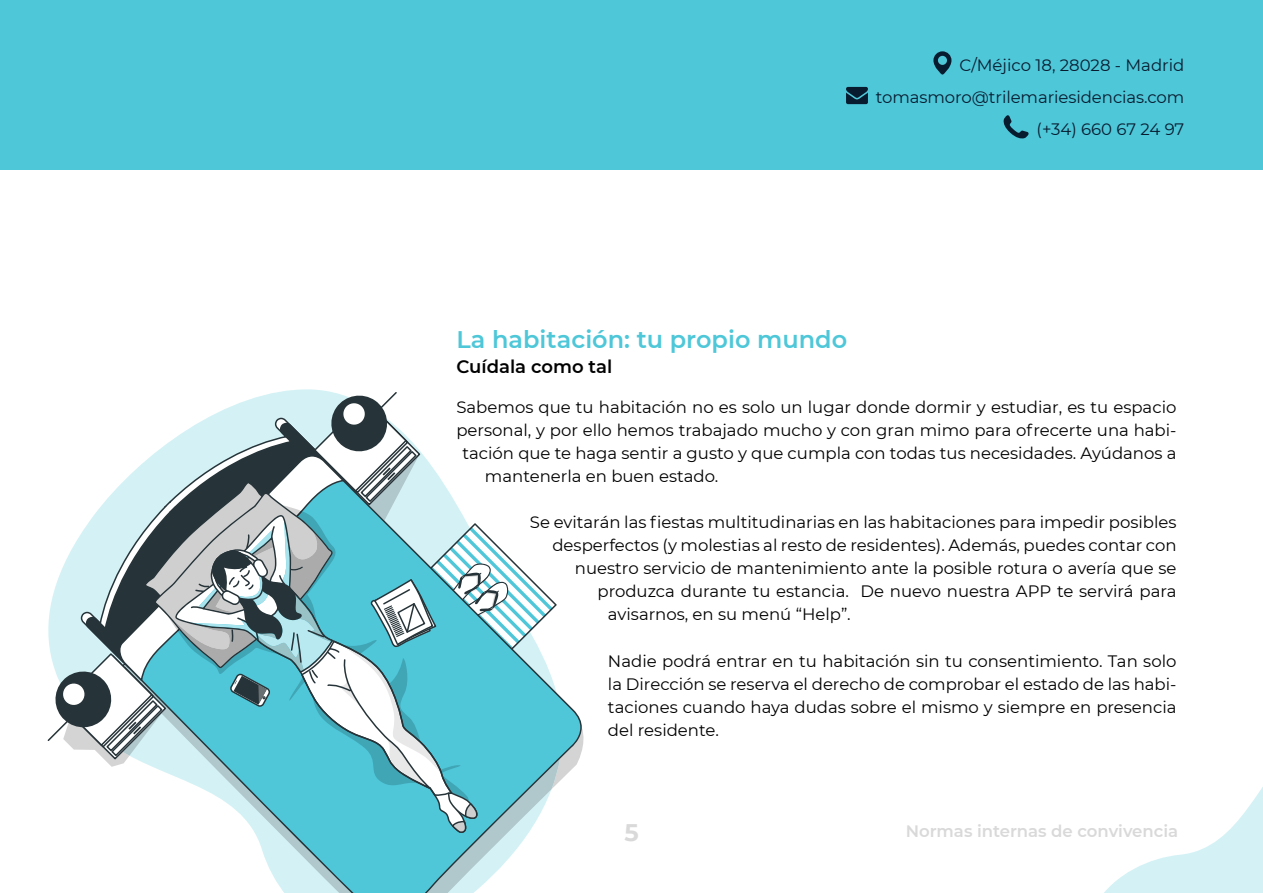
<style>
.page{position:relative;width:1263px;height:893px;background:#fff}
.page>*{position:absolute;margin:0;border:0;box-sizing:border-box;transform-origin:0 0}
.t1{font:600 24px "Montserrat";color:#4ec7d8}
.t2{font:700 24px "Montserrat";color:#d9d9d9}
.t3{font:600 18px "Montserrat";color:#000}
.t4{font:16.5px/23.1px "Montserrat";color:#000;text-align:justify}
.t5{font:16.5px "Montserrat";letter-spacing:-.005em;color:#081c30}
.t6{font:600 16.5px "Montserrat";color:#d9d9d9}
</style>
<div class="page">
<div style="left:0;top:0;width:1263px;height:170px;background:#4ec7d8"></div>
<svg style="left:1003px;top:115px;width:26px;height:24px"></svg>
<svg style="left:933px;top:51px;width:18px;height:24px"></svg>
<svg style="left:846px;top:87px;width:22px;height:17px"></svg>
<svg style="left:255px;top:693px;width:327px;height:200px"></svg>
<svg style="left:52px;top:392px;width:505px;height:441px"></svg>
<svg style="left:253px;top:558px;width:200px;height:238px"></svg>
<svg style="left:1104px;top:787px;width:159px;height:106px"></svg>
<p class="t5" style="left:959px;top:54px;width:226px">C/Méjico 18, 28028 - Madrid</p>
<p class="t5" style="left:876px;top:86px;width:310px">tomasmoro@trilemariesidencias.com</p>
<h1 class="t1" style="left:456px;top:323px;width:392px">La habitación: tu propio mundo</h1>
<p class="t3" style="left:456px;top:354px;width:157px">Cuídala como tal</p>
<p class="t5" style="left:1036px;top:118px;width:149px">(+34) 660 67 24 97</p>
<p class="t4" style="left:456px;top:394px;width:721px">Sabemos que tu habitación no es solo un lugar donde dormir y estudiar, es tu espacio</p>
<p class="t4" style="left:456px;top:418px;width:722px">personal, y por ello hemos trabajado mucho y con gran mimo para ofrecerte una habi-</p>
<p class="t4" style="left:462px;top:441px;width:715px">tación que te haga sentir a gusto y que cumpla con todas tus necesidades. Ayúdanos a</p>
<p class="t4" style="left:485px;top:464px;width:235px">mantenerla en buen estado.</p>
<p class="t4" style="left:530px;top:510px;width:648px">Se evitarán las fiestas multitudinarias en las habitaciones para impedir posibles</p>
<p class="t4" style="left:552px;top:533px;width:625px">desperfectos (y molestias al resto de residentes). Además, puedes contar con</p>
<p class="t4" style="left:575px;top:556px;width:603px">nuestro servicio de mantenimiento ante la posible rotura o avería que se</p>
<p class="t4" style="left:597px;top:579px;width:581px">produzca durante tu estancia. De nuevo nuestra APP te servirá para</p>
<p class="t4" style="left:608px;top:602px;width:244px">avisarnos, en su menú “Help”.</p>
<p class="t4" style="left:608px;top:649px;width:570px">Nadie podrá entrar en tu habitación sin tu consentimiento. Tan solo la Dirección se reserva el derecho de comprobar el estado de las habi&shy;taciones cuando haya dudas sobre el mismo y siempre en presencia del residente.</p>
<h1 class="t2" style="left:624px;top:815px;width:16px">5</h1>
<p class="t6" style="left:906px;top:820px;width:274px">Normas internas de convivencia</p>
</div>
